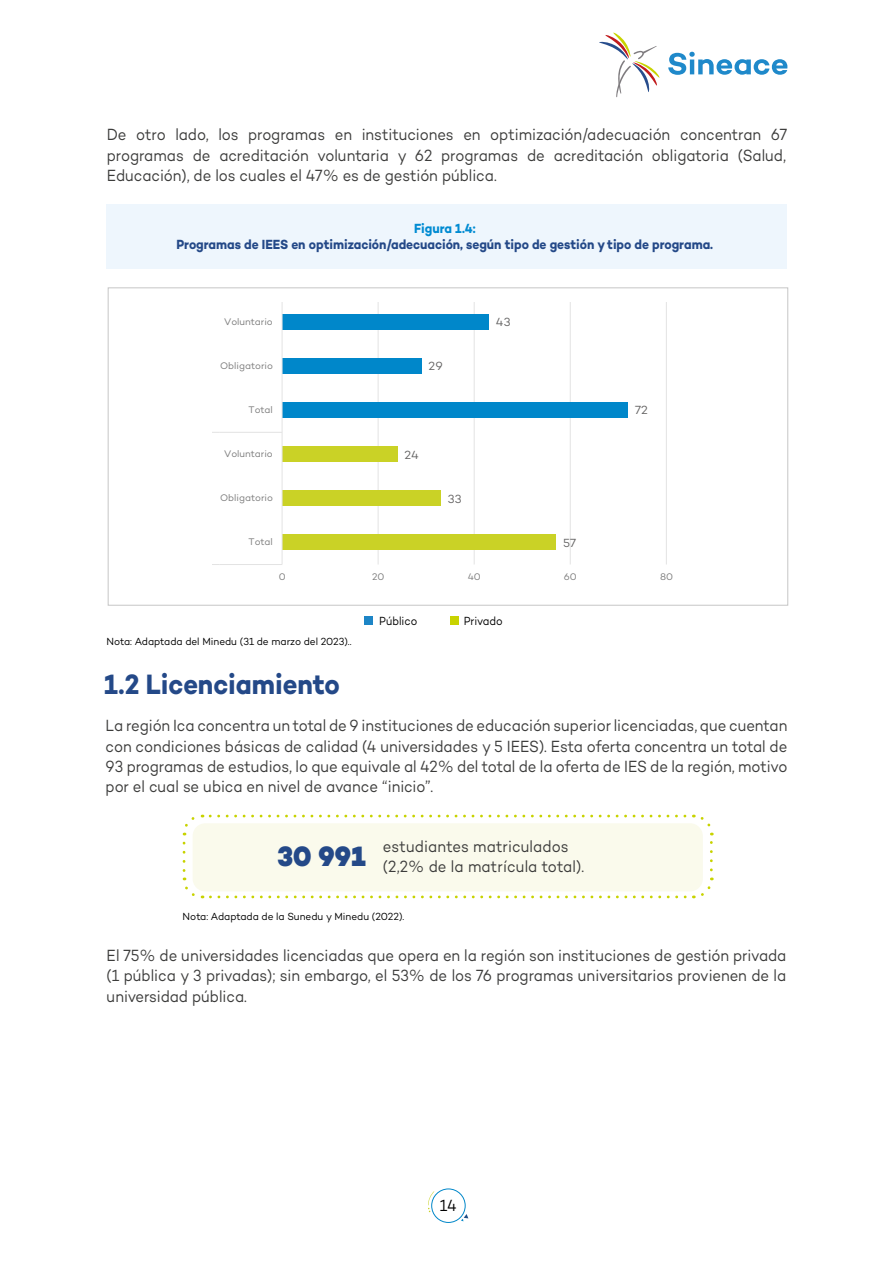
<style>
.page{position:relative;width:893px;height:1263px;background:#fff}
.page>*{position:absolute;margin:0;border:0;box-sizing:border-box;transform-origin:0 0}
.t1{font:700 28.5px "Campton";letter-spacing:-.005em;color:#244988;scale:.9 1}
.t2{font:16.5px/20.2px "Campton";letter-spacing:-.005em;color:#3c3c3b;text-align:justify;scale:.9 1}
.t3{font:16.5px "Campton";color:#000;scale:.9 1}
.t4{font:700 13.5px "Campton";letter-spacing:-.005em;color:#244988;scale:.9 1}
.t5{font:700 13.5px "Campton";color:#008bd2;scale:.9 1}
.t6{font:12px "Campton";letter-spacing:-.005em;color:#000;scale:.9 1}
.t7{font:12px "Campton";color:#646363}
.t8{font:10.5px "Campton";letter-spacing:-.005em;color:#000;scale:.95 1}
.t9{font:9.75px "Campton";color:#7b7b7b}
</style>
<div class="page">
<svg style="left:668px;top:52px;width:119px;height:23px"></svg>
<svg style="left:599px;top:32px;width:61px;height:65px"></svg>
<div style="left:431px;top:1188px;width:35px;height:35px;border:1px solid #0087c9;border-radius:50%"></div>
<svg style="left:461px;top:1214px;width:7px;height:7px"></svg>
<svg style="left:428px;top:1191px;width:6px;height:21px"></svg>
<div style="left:106px;top:204px;width:681px;height:65px;background:#eef6fd"></div>
<svg style="left:213px;top:302px;width:454px;height:263px"></svg>
<div style="left:364px;top:616px;width:9px;height:9px;background:#1d85c6"></div>
<div style="left:450px;top:616px;width:8px;height:9px;background:#c8d300"></div>
<div style="left:193px;top:823px;width:510px;height:68px;background:#fafaec;border-radius:13px"></div>
<svg style="left:183px;top:843px;width:20px;height:56px"></svg>
<svg style="left:210px;top:877px;width:504px;height:21px"></svg>
<svg style="left:693px;top:814px;width:20px;height:56px"></svg>
<svg style="left:182px;top:815px;width:503px;height:20px"></svg>
<p class="t2" style="left:107px;top:124px;width:757px">De otro lado, los programas en instituciones en optimización/adecuación concentran 67 programas de acreditación voluntaria y 62 programas de acreditación obligatoria (Salud, Educación), de los cuales el 47% es de gestión pública.</p>
<p class="t5" style="left:414px;top:220px;width:70px">Figura 1.4:</p>
<p class="t4" style="left:176px;top:236px;width:598px">Programas de IEES en optimización/adecuación, según tipo de gestión y tipo de programa.</p>
<p class="t9" style="left:224px;top:315px;width:50px">Voluntario</p>
<p class="t7" style="left:496px;top:315px;width:16px">43</p>
<p class="t9" style="left:220px;top:360px;width:54px">Obligatorio</p>
<p class="t7" style="left:429px;top:359px;width:16px">29</p>
<p class="t9" style="left:248px;top:404px;width:26px">Total</p>
<p class="t7" style="left:635px;top:403px;width:14px">72</p>
<p class="t9" style="left:224px;top:448px;width:50px">Voluntario</p>
<p class="t7" style="left:405px;top:447px;width:16px">24</p>
<p class="t9" style="left:220px;top:492px;width:54px">Obligatorio</p>
<p class="t7" style="left:448px;top:491px;width:15px">33</p>
<p class="t9" style="left:248px;top:536px;width:26px">Total</p>
<p class="t7" style="left:563px;top:535px;width:15px">57</p>
<p class="t9" style="left:279px;top:571px;width:8px">0</p>
<p class="t9" style="left:372px;top:571px;width:14px">20</p>
<p class="t9" style="left:468px;top:571px;width:15px">40</p>
<p class="t9" style="left:564px;top:571px;width:14px">60</p>
<p class="t9" style="left:660px;top:571px;width:14px">80</p>
<p class="t8" style="left:106px;top:634px;width:260px">Nota: Adaptada del Minedu (31 de marzo del 2023)..</p>
<h1 class="t1" style="left:104px;top:666px;width:263px">1.2 Licenciamiento</h1>
<p class="t6" style="left:379px;top:614px;width:44px">Público</p>
<p class="t6" style="left:464px;top:614px;width:45px">Privado</p>
<p class="t2" style="left:106px;top:715px;width:759px">La región Ica concentra un total de 9 instituciones de educación superior licenciadas, que cuentan con condiciones básicas de calidad (4 universidades y 5 IEES). Esta oferta concentra un total de 93 programas de estudios, lo que equivale al 42% del total de la oferta de IES de la región, motivo por el cual se ubica en nivel de avance “inicio”.</p>
<p class="t2" style="left:277px;top:836px;width:342px;line-height:19.5px;text-indent:105px">estudiantes matriculados<br><sup>30</sup> <sup>991</sup> (2,2% de la matrícula total).</p>
<p class="t8" style="left:183px;top:910px;width:235px">Nota: Adaptada de la Sunedu y Minedu (2022).</p>
<p class="t2" style="left:107px;top:945px;width:757px">El 75% de universidades licenciadas que opera en la región son instituciones de gestión privada (1 pública y 3 privadas); sin embargo, el 53% de los 76 programas universitarios provienen de la universidad pública.</p>
<p class="t3" style="left:440px;top:1195px;width:20px">14</p>
</div>
